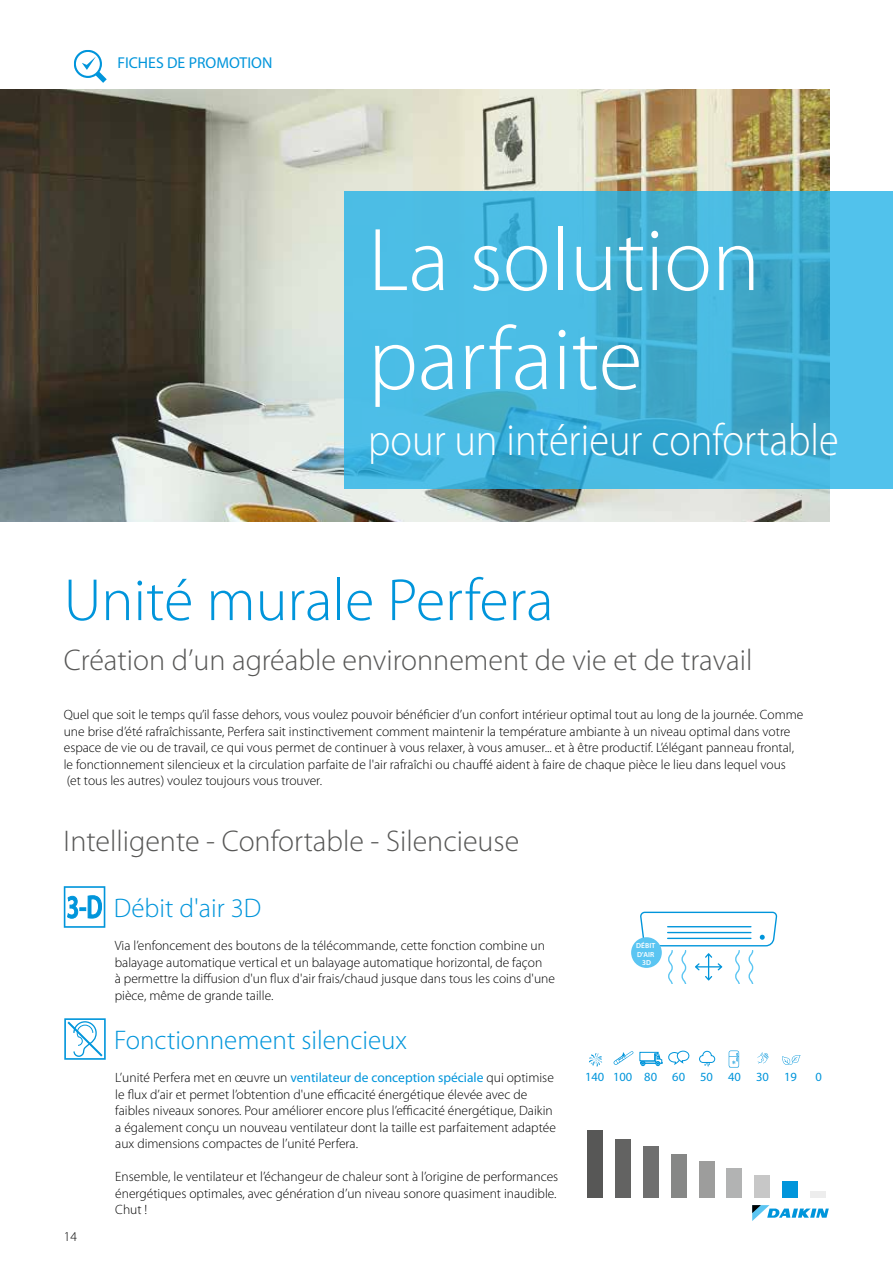
<style>
.page{position:relative;width:893px;height:1263px;background:#fff}
.page>*{position:absolute;margin:0;border:0;box-sizing:border-box;transform-origin:0 0}
.t1{font:300 90px/99px "Myriad Pro";color:#fff}
.t2{font:300 60px "Myriad Pro";color:#0095db}
.t3{font:300 45px "Myriad Pro";color:#fff;scale:.9 1}
.t4{font:300 30px "Myriad Pro";color:#575756}
.t5{font:300 27px "Myriad Pro";color:#0095db}
.t6{font:15.75px "Myriad Pro";color:#0095db}
.t7{font:300 13.5px/16.5px "Myriad Pro";color:#000}
.t8{font:12.6px "Myriad Pro";color:#0095db}
.t9{font:12.45px "Myriad Pro";color:#0095db}
.t10{font:600 7.35px/8.9px "Myriad Pro";letter-spacing:.01em;color:#fff;text-align:center}
.s1{font-weight:400;color:#0095db}
</style>
<div class="page">
<img style="left:0;top:89px;width:829px;height:433px">
<svg style="left:74px;top:50px;width:33px;height:33px"></svg>
<svg style="left:344px;top:191px;width:549px;height:297px;background:#45b4db"></svg>
<svg style="left:64px;top:886px;width:41px;height:42px"></svg>
<svg style="left:64px;top:1018px;width:42px;height:42px"></svg>
<svg style="left:752px;top:1205px;width:77px;height:16px"></svg>
<svg style="left:589px;top:1053px;width:13px;height:14px"></svg>
<svg style="left:614px;top:1051px;width:19px;height:14px"></svg>
<svg style="left:639px;top:1050px;width:51px;height:17px"></svg>
<svg style="left:699px;top:1051px;width:16px;height:15px"></svg>
<svg style="left:729px;top:1050px;width:10px;height:17px"></svg>
<svg style="left:757px;top:1052px;width:12px;height:12px"></svg>
<svg style="left:782px;top:1055px;width:18px;height:10px"></svg>
<div style="left:811px;top:1191px;width:15px;height:6px;background:#ededed"></div>
<div style="left:783px;top:1181px;width:15px;height:16px;background:#0095db"></div>
<div style="left:755px;top:1175px;width:15px;height:22px;background:#c7c7c7"></div>
<div style="left:727px;top:1168px;width:15px;height:29px;background:#b2b3b3"></div>
<div style="left:699px;top:1161px;width:15px;height:36px;background:#9d9d9c"></div>
<div style="left:671px;top:1154px;width:15px;height:43px;background:#868786"></div>
<div style="left:643px;top:1146px;width:15px;height:51px;background:#6f6f6f"></div>
<div style="left:615px;top:1139px;width:15px;height:58px;background:#636362"></div>
<div style="left:587px;top:1130px;width:15px;height:67px;background:#575756"></div>
<div style="left:631px;top:937px;width:31px;height:31px;background:#5bc5f2;border-radius:50%"></div>
<svg style="left:639px;top:911px;width:138px;height:72px"></svg>
<p class="t6" style="left:117px;top:53px;width:156px">FICHES DE PROMOTION</p>
<h1 class="t1" style="left:368px;top:212px;width:393px">La solution parfaite</h1>
<h3 class="t3" style="left:368px;top:415px;width:524px">pour un intérieur confortable</h3>
<h2 class="t2" style="left:64px;top:567px;width:491px">Unité murale Perfera</h2>
<h3 class="t4" style="left:64px;top:643px;width:690px">Création d’un agréable environnement de vie et de travail</h3>
<p class="t7" style="left:64px;top:706px;width:741px">Quel que soit le temps qu’il fasse dehors, vous voulez pouvoir bénéficier d’un confort intérieur optimal tout au long de la journée. Comme une brise d’été rafraîchissante, Perfera sait instinctivement comment maintenir la température ambiante à un niveau optimal dans votre espace de vie ou de travail, ce qui vous permet de continuer à vous relaxer, à vous amuser... et à être productif. L’élégant panneau frontal, le fonctionnement silencieux et la circulation parfaite de l'air rafraîchi ou chauffé aident à faire de chaque pièce le lieu dans lequel vous (et tous les autres) voulez toujours vous trouver.</p>
<h3 class="t4" style="left:64px;top:825px;width:457px">Intelligente - Confortable - Silencieuse</h3>
<p class="t7" style="left:64px;top:1228px;width:15px">14</p>
<h3 class="t5" style="left:114px;top:893px;width:149px">Débit d'air 3D</h3>
<p class="t7" style="left:115px;top:937px;width:442px">Via l’enfoncement des boutons de la télécommande, cette fonction combine un balayage automatique vertical et un balayage automatique horizontal, de façon<br>à permettre la diffusion d'un flux d'air frais/chaud jusque dans tous les coins d'une pièce, même de grande taille.</p>
<h3 class="t5" style="left:114px;top:1025px;width:294px">Fonctionnement silencieux</h3>
<p class="t7" style="left:115px;top:1069px;width:442px">L’unité Perfera met en œuvre un <span class="s1">ventilateur de conception spéciale</span> qui optimise le flux d’air et permet l’obtention d'une efficacité énergétique élevée avec de faibles niveaux sonores. Pour améliorer encore plus l’efficacité énergétique, Daikin a également conçu un nouveau ventilateur dont la taille est parfaitement adaptée aux dimensions compactes de l’unité Perfera.</p>
<p class="t7" style="left:115px;top:1168px;width:444px">Ensemble, le ventilateur et l’échangeur de chaleur sont à l’origine de performances énergétiques optimales, avec génération d’un niveau sonore quasiment inaudible.<br>Chut !</p>
<p class="t10" style="left:636px;top:941px;width:21px">DÉBIT<br>D'AIR<br>3D</p>
<p class="t8" style="left:585px;top:1069px;width:213px">140 100 80 60 50 40 30 19</p>
<p class="t8" style="left:815px;top:1069px;width:8px">0</p>
<p class="t9" style="left:573px;top:1071px;width:36px">80 dBa</p>
<p class="t9" style="left:628px;top:1071px;width:36px">50 dBa</p>
<p class="t9" style="left:684px;top:1073px;width:36px">30 dBa</p>
<p class="t9" style="left:747px;top:1075px;width:30px">0 dBa</p>
<p class="t9" style="left:600px;top:1074px;width:36px">60 dBa</p>
</div>
